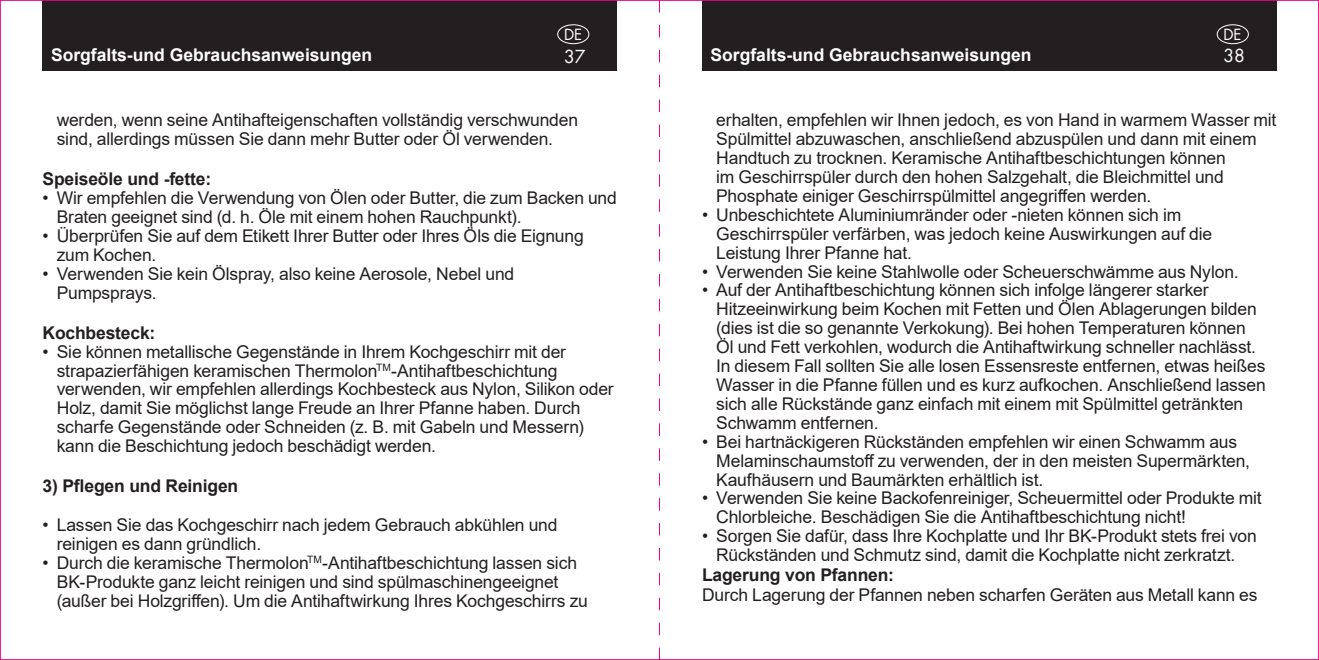
<style>
.page{position:relative;width:1319px;height:660px;background:#fff}
.page>*{position:absolute;margin:0;border:0;box-sizing:border-box;transform-origin:0 0}
.t1{font:17.5px/19px "Arial";letter-spacing:-.01em;color:#231f20}
.t2{font:700 17.5px "Arial";letter-spacing:-.01em;color:#231f20}
.t3{font:700 17.5px "Arial";color:#fff}
.t4{font:17.5px "Futura LT";color:#fff}
.t5{font:15px "Futura LT";color:#fff}
</style>
<div class="page">
<div style="left:43px;top:0;width:574px;height:71px;background:#231f20"></div>
<div style="left:702px;top:0;width:574px;height:71px;background:#231f20"></div>
<div style="left:557px;top:24px;width:32px;height:20px;border:1px solid #fff;border-radius:50%"></div>
<div style="left:1216px;top:24px;width:32px;height:20px;border:1px solid #fff;border-radius:50%"></div>
<svg style="left:659px;top:0;width:1px;height:659px"></svg>
<p class="t3" style="left:51px;top:48px;width:322px">Sorgfalts-und Gebrauchsanweisungen</p>
<p class="t5" style="left:564px;top:26px;width:20px">DE</p>
<p class="t5" style="left:1223px;top:26px;width:20px">DE</p>
<p class="t3" style="left:710px;top:48px;width:322px">Sorgfalts-und Gebrauchsanweisungen</p>
<p class="t4" style="left:564px;top:46px;width:23px">37</p>
<p class="t4" style="left:1223px;top:46px;width:23px">38</p>
<p class="t1" style="left:57px;top:112px;width:523px">werden, wenn seine Antihafteigenschaften vollständig verschwunden sind, allerdings müssen Sie dann mehr Butter oder Öl verwenden.</p>
<p class="t2" style="left:43px;top:172px;width:170px">Speiseöle und -fette:</p>
<p class="t1" style="left:57px;top:190px;width:561px;text-indent:-14px">• Wir empfehlen die Verwendung von Ölen oder Butter, die zum Backen und<br>Braten geeignet sind (d. h. Öle mit einem hohen Rauchpunkt).</p>
<p class="t1" style="left:57px;top:228px;width:528px;text-indent:-14px">• Überprüfen Sie auf dem Etikett Ihrer Butter oder Ihres Öls die Eignung zum Kochen.</p>
<p class="t1" style="left:57px;top:265px;width:459px;text-indent:-14px">• Verwenden Sie kein Ölspray, also keine Aerosole, Nebel und<br>Pumpsprays.</p>
<p class="t2" style="left:43px;top:326px;width:114px">Kochbesteck:</p>
<p class="t1" style="left:57px;top:343px;width:558px;text-indent:-14px">• Sie können metallische Gegenstände in Ihrem Kochgeschirr mit der strapazierfähigen keramischen Thermolon<sup>TM</sup>-Antihaftbeschichtung verwenden, wir empfehlen allerdings Kochbesteck aus Nylon, Silikon oder Holz, damit Sie möglichst lange Freude an Ihrer Pfanne haben. Durch scharfe Gegenstände oder Schneiden (z. B. mit Gabeln und Messern) kann die Beschichtung jedoch beschädigt werden.</p>
<p class="t2" style="left:43px;top:473px;width:197px">3) Pflegen und Reinigen</p>
<p class="t1" style="left:57px;top:516px;width:502px;text-indent:-14px">• Lassen Sie das Kochgeschirr nach jedem Gebrauch abkühlen und reinigen es dann gründlich.</p>
<p class="t1" style="left:57px;top:554px;width:532px;text-indent:-14px">• Durch die keramische Thermolon<sup>TM</sup>-Antihaftbeschichtung lassen sich<br>BK-Produkte ganz leicht reinigen und sind spülmaschinengeeignet (außer bei Holzgriffen). Um die Antihaftwirkung Ihres Kochgeschirrs zu</p>
<p class="t1" style="left:716px;top:112px;width:561px">erhalten, empfehlen wir Ihnen jedoch, es von Hand in warmem Wasser mit Spülmittel abzuwaschen, anschließend abzuspülen und dann mit einem Handtuch zu trocknen. Keramische Antihaftbeschichtungen können<br>im Geschirrspüler durch den hohen Salzgehalt, die Bleichmittel und Phosphate einiger Geschirrspülmittel angegriffen werden.</p>
<p class="t1" style="left:716px;top:206px;width:497px;text-indent:-14px">• Unbeschichtete Aluminiumränder oder -nieten können sich im<br>Geschirrspüler verfärben, was jedoch keine Auswirkungen auf die<br>Leistung Ihrer Pfanne hat.</p>
<p class="t1" style="left:702px;top:263px;width:538px">• Verwenden Sie keine Stahlwolle oder Scheuerschwämme aus Nylon.</p>
<p class="t1" style="left:716px;top:282px;width:551px;text-indent:-14px">• Auf der Antihaftbeschichtung können sich infolge längerer starker Hitzeeinwirkung beim Kochen mit Fetten und Ölen Ablagerungen bilden (dies ist die so genannte Verkokung). Bei hohen Temperaturen können Öl und Fett verkohlen, wodurch die Antihaftwirkung schneller nachlässt.<br>In diesem Fall sollten Sie alle losen Essensreste entfernen, etwas heißes Wasser in die Pfanne füllen und es kurz aufkochen. Anschließend lassen sich alle Rückstände ganz einfach mit einem mit Spülmittel getränkten Schwamm entfernen.</p>
<p class="t1" style="left:716px;top:433px;width:535px;text-indent:-14px">• Bei hartnäckigeren Rückständen empfehlen wir einen Schwamm aus<br>Melaminschaumstoff zu verwenden, der in den meisten Supermärkten,<br>Kaufhäusern und Baumärkten erhältlich ist.</p>
<p class="t1" style="left:716px;top:490px;width:547px;text-indent:-14px">• Verwenden Sie keine Backofenreiniger, Scheuermittel oder Produkte mit<br>Chlorbleiche. Beschädigen Sie die Antihaftbeschichtung nicht!</p>
<p class="t1" style="left:702px;top:527px;width:556px;text-align:center">• Sorgen Sie dafür, dass Ihre Kochplatte und Ihr BK-Produkt stets frei von<br>Rückständen und Schmutz sind, damit die Kochplatte nicht zerkratzt.</p>
<p class="t2" style="left:702px;top:568px;width:193px">Lagerung von Pfannen:</p>
<p class="t1" style="left:702px;top:586px;width:557px">Durch Lagerung der Pfannen neben scharfen Geräten aus Metall kann es</p>
</div>
